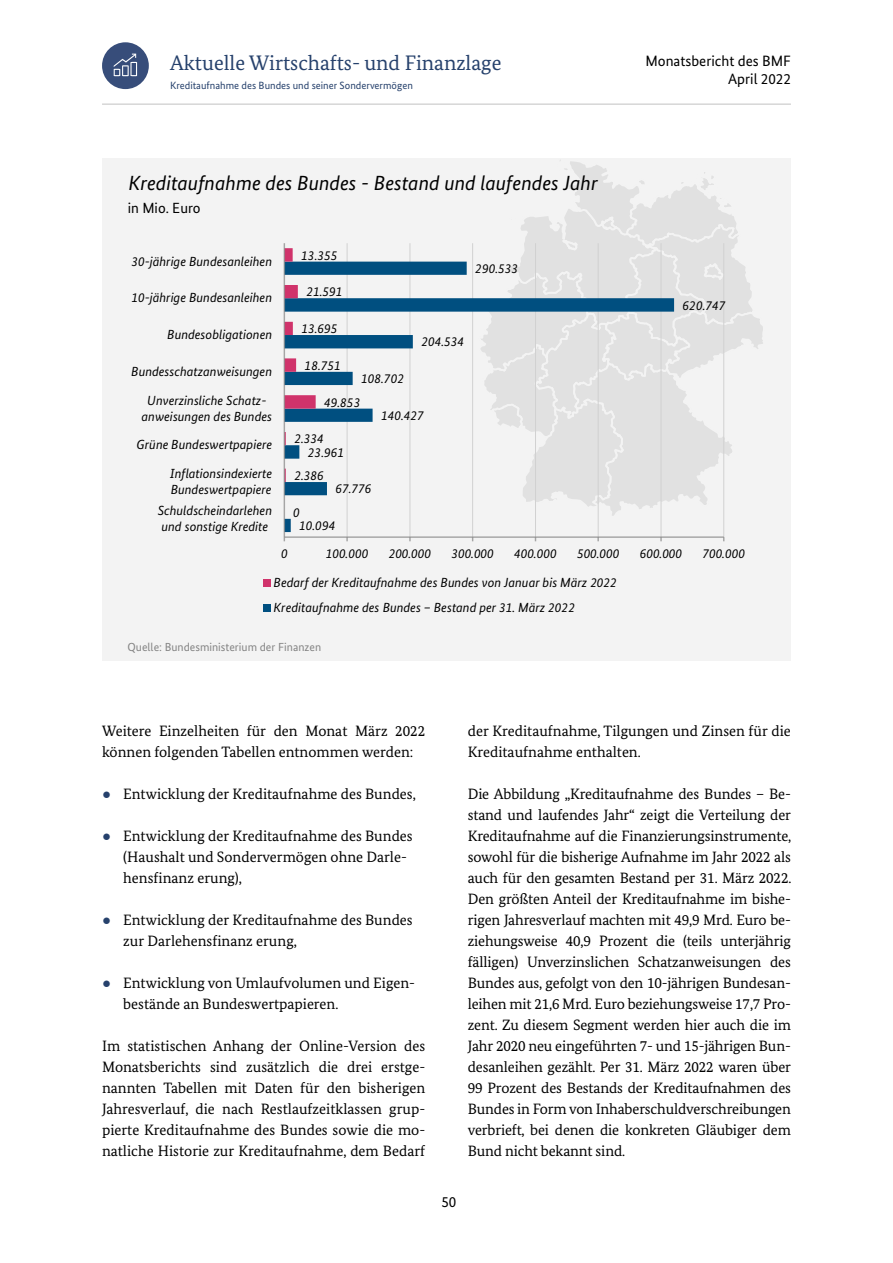
<style>
.page{position:relative;width:893px;height:1263px;background:#fff}
.page>*{position:absolute;margin:0;border:0;box-sizing:border-box;transform-origin:0 0}
.t1{font:21px "Bundes Serif";color:#26416c}
.t2{font:italic 20.55px "Bundes Sans";color:#000}
.t3{font:15px/21px "Bundes Serif";color:#000}
.t4{font:15px/18px "Bundes Sans";color:#000;text-align:right}
.t5{font:14.7px "Bundes Sans";letter-spacing:.005em;color:#000}
.t6{font:italic 13.2px/15.9px "Bundes Sans";color:#000}
.t7{font:11.7px "Bundes Sans";color:#848484}
.t8{font:10.5px "Bundes Sans";color:#26416c}
.s1{font-family:"Arial";color:#26416c}
</style>
<div class="page">
<hr style="left:102px;top:103px;width:689px;height:2px;background:#d6d6d6">
<div style="left:102px;top:42px;width:47px;height:47px;background:#374d7a;border-radius:50%"></div>
<svg style="left:114px;top:54px;width:23px;height:22px"></svg>
<div style="left:102px;top:158px;width:689px;height:503px;background:#f3f3f3"></div>
<svg style="left:521px;top:160px;width:242px;height:345px"></svg>
<hr style="left:347px;top:243px;width:1px;height:294px;background:#d1d1d1">
<hr style="left:410px;top:243px;width:1px;height:294px;background:#d1d1d1">
<hr style="left:472px;top:243px;width:1px;height:294px;background:#d1d1d1">
<hr style="left:535px;top:243px;width:1px;height:294px;background:#d1d1d1">
<hr style="left:598px;top:243px;width:1px;height:294px;background:#d1d1d1">
<hr style="left:661px;top:243px;width:1px;height:294px;background:#d1d1d1">
<hr style="left:723px;top:243px;width:1px;height:294px;background:#d1d1d1">
<svg style="left:285px;top:262px;width:389px;height:270px"></svg>
<svg style="left:285px;top:248px;width:31px;height:234px"></svg>
<hr style="left:284px;top:536px;width:440px;height:2px;background:#848484;opacity:.7">
<hr style="left:284px;top:243px;width:1px;height:294px;background:#848484;opacity:.7">
<div style="left:263px;top:580px;width:8px;height:7px;background:#d0336b"></div>
<div style="left:263px;top:604px;width:8px;height:7px;background:#004f80"></div>
<h1 class="t1" style="left:170px;top:50px;width:333px">Aktuelle Wirtschafts- und Finanzlage</h1>
<p class="t8" style="left:170px;top:79px;width:244px">Kreditaufnahme des Bundes und seiner Sondervermögen</p>
<h2 class="t2" style="left:129px;top:170px;width:471px">Kreditaufnahme des Bundes - Bestand und laufendes Jahr</h2>
<p class="t5" style="left:128px;top:199px;width:74px">in Mio. Euro</p>
<p class="t6" style="left:131px;top:253px;width:142px">30-jährige Bundesanleihen</p>
<p class="t6" style="left:301px;top:247px;width:38px">13.355</p>
<p class="t6" style="left:475px;top:260px;width:44px">290.533</p>
<p class="t6" style="left:131px;top:290px;width:142px">10-jährige Bundesanleihen</p>
<p class="t6" style="left:306px;top:284px;width:38px">21.591</p>
<p class="t6" style="left:167px;top:326px;width:106px">Bundesobligationen</p>
<p class="t6" style="left:301px;top:320px;width:38px">13.695</p>
<p class="t6" style="left:421px;top:334px;width:44px">204.534</p>
<p class="t6" style="left:131px;top:363px;width:142px">Bundesschatzanweisungen</p>
<p class="t6" style="left:305px;top:357px;width:38px">18.751</p>
<p class="t6" style="left:361px;top:371px;width:44px">108.702</p>
<p class="t6" style="left:142px;top:392px;width:132px;text-align:center">Unverzinsliche Schatz&shy;anweisungen des Bundes</p>
<p class="t6" style="left:324px;top:394px;width:38px">49.853</p>
<p class="t6" style="left:381px;top:407px;width:44px">140.427</p>
<p class="t6" style="left:137px;top:437px;width:137px">Grüne Bundeswertpapiere</p>
<p class="t6" style="left:294px;top:431px;width:31px">2.334</p>
<p class="t6" style="left:308px;top:444px;width:38px">23.961</p>
<p class="t6" style="left:170px;top:465px;width:104px">Inflationsindexierte<br>Bundeswertpapiere</p>
<p class="t6" style="left:295px;top:467px;width:31px">2.386</p>
<p class="t6" style="left:335px;top:481px;width:38px">67.776</p>
<p class="t6" style="left:158px;top:502px;width:116px">Schuldscheindarlehen und sonstige Kredite</p>
<p class="t6" style="left:293px;top:504px;width:8px">0</p>
<p class="t6" style="left:299px;top:517px;width:38px">10.094</p>
<p class="t4" style="left:645px;top:51px;width:147px">Monatsbericht des BMF<br>April 2022</p>
<p class="t6" style="left:683px;top:297px;width:44px">620.747</p>
<p class="t6" style="left:281px;top:545px;width:8px">0</p>
<p class="t6" style="left:326px;top:545px;width:44px">100.000</p>
<p class="t6" style="left:389px;top:545px;width:44px">200.000</p>
<p class="t6" style="left:451px;top:545px;width:44px">300.000</p>
<p class="t6" style="left:514px;top:545px;width:44px">400.000</p>
<p class="t6" style="left:577px;top:545px;width:44px">500.000</p>
<p class="t6" style="left:640px;top:545px;width:44px">600.000</p>
<p class="t6" style="left:702px;top:545px;width:44px">700.000</p>
<p class="t6" style="left:274px;top:570px;width:345px;line-height:24.8px">Bedarf der Kreditaufnahme des Bundes von Januar bis März 2022<br>Kreditaufnahme des Bundes – Bestand per 31. März 2022</p>
<p class="t7" style="left:127px;top:639px;width:195px">Quelle: Bundesministerium der Finanzen</p>
<p class="t3" style="left:102px;top:720px;width:325px">Weitere Einzelheiten für den Monat März 2022 können folgenden Tabellen entnommen werden:</p>
<p class="t3" style="left:102px;top:783px;width:315px"><span class="s1">●</span> Entwicklung der Kreditaufnahme des Bundes,</p>
<p class="t3" style="left:123px;top:825px;width:291px;text-indent:-21px"><span class="s1">●</span> Entwicklung der Kreditaufnahme des Bundes (Haushalt und Sondervermögen ohne Darle&shy;hensfinanz erung),</p>
<p class="t3" style="left:123px;top:909px;width:291px;text-indent:-21px"><span class="s1">●</span> Entwicklung der Kreditaufnahme des Bundes zur Darlehensfinanz erung,</p>
<p class="t3" style="left:123px;top:972px;width:293px;text-indent:-21px"><span class="s1">●</span> Entwicklung von Umlaufvolumen und Eigen&shy;bestände an Bundeswertpapieren.</p>
<p class="t3" style="left:102px;top:1035px;width:325px;text-align:justify">Im statistischen Anhang der Online-Version des Monatsberichts sind zusätzlich die drei erstge&shy;nannten Tabellen mit Daten für den bisherigen Jahresverlauf, die nach Restlaufzeitklassen grup&shy;pierte Kreditaufnahme des Bundes sowie die mo&shy;natliche Historie zur Kreditaufnahme, dem Bedarf</p>
<p class="t3" style="left:468px;top:720px;width:325px">der Kreditaufnahme, Tilgungen und Zinsen für die<br>Kreditaufnahme enthalten.</p>
<p class="t3" style="left:468px;top:783px;width:325px;text-align:justify">Die Abbildung „Kreditaufnahme des Bundes – Be&shy;stand und laufendes Jahr“ zeigt die Verteilung der Kreditaufnahme auf die Finanzierungsinstrumente, sowohl für die bisherige Aufnahme im Jahr 2022 als auch für den gesamten Bestand per 31. März 2022.<br>Den größten Anteil der Kreditaufnahme im bishe&shy;rigen Jahresverlauf machten mit 49,9 Mrd. Euro be&shy;ziehungsweise 40,9 Prozent die (teils unterjährig fälligen) Unverzinslichen Schatzanweisungen des Bundes aus, gefolgt von den 10-jährigen Bundesan&shy;leihen mit 21,6 Mrd. Euro beziehungsweise 17,7 Pro&shy;zent. Zu diesem Segment werden hier auch die im Jahr 2020 neu eingeführten 7- und 15-jährigen Bun&shy;desanleihen gezählt. Per 31. März 2022 waren über 99 Prozent des Bestands der Kreditaufnahmen des Bundes in Form von Inhaberschuldverschreibungen verbrieft, bei denen die konkreten Gläubiger dem Bund nicht bekannt sind.</p>
<p class="t4" style="left:441px;top:1192px;width:16px">50</p>
</div>
